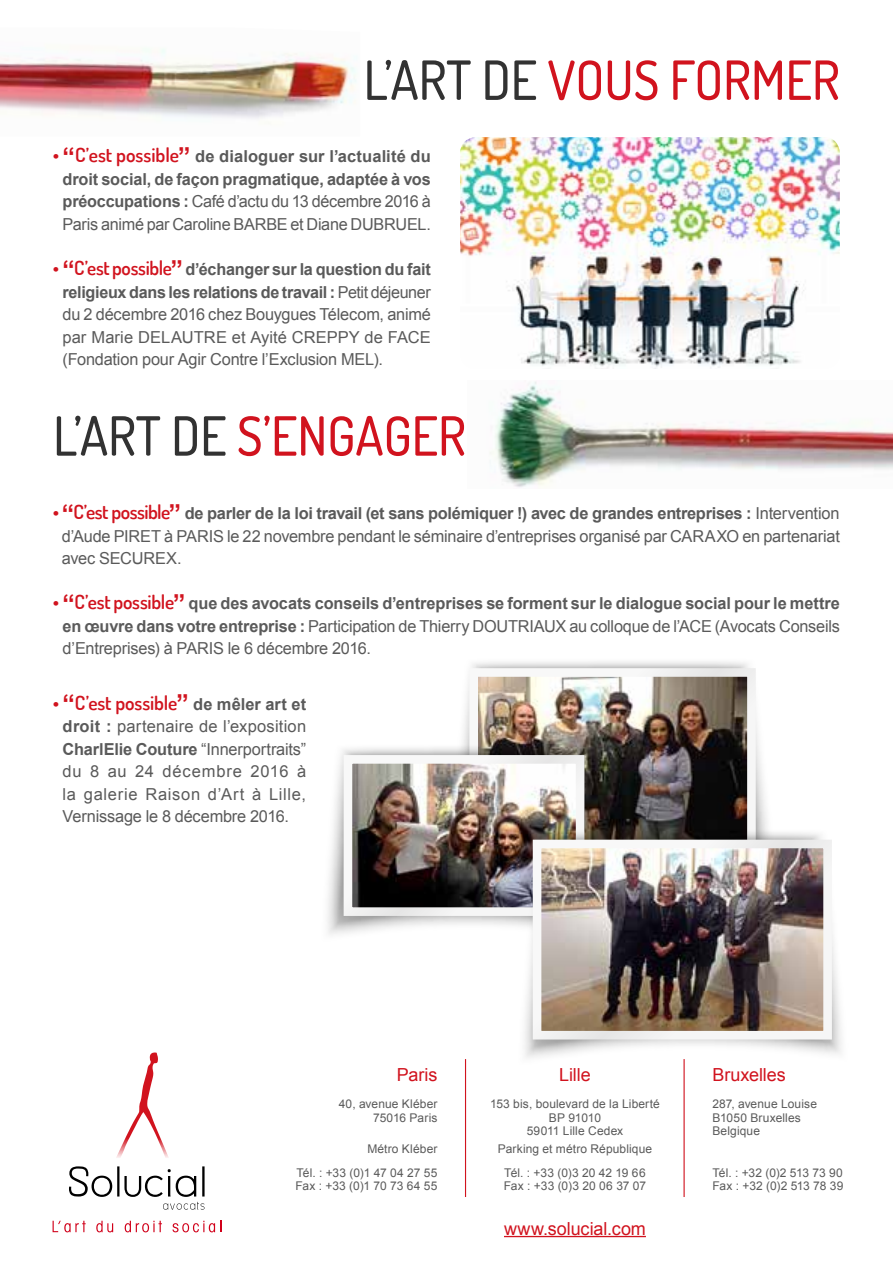
<style>
.page{position:relative;width:893px;height:1263px;background:#fff}
.page>*{position:absolute;margin:0;border:0;box-sizing:border-box;transform-origin:0 0}
.t1{font:500 54px "Dosis";color:#d1131e;scale:.95 1}
.t2{font:600 19.5px "Dosis";letter-spacing:-.005em;color:#d1131e}
.t3{font:18px "Arial";letter-spacing:-.005em;color:#d1131e}
.t4{font:16.5px/22.5px "Arial";letter-spacing:-.01em;color:#5a5a5a;text-align:justify}
.t5{font:700 16.5px/22.5px "Arial";letter-spacing:-.005em;color:#5a5a5a;text-align:center}
.t6{font:12px/13.5px "Arial";letter-spacing:.01em;color:#5a5a5a}
.s1{color:#323232}
.s2{color:#d1131e}
.s3{font-size:24.75px;color:#d1131e}
.s4{font-family:"Dosis";font-weight:600;font-size:19.5px;color:#d1131e}
.s5{font-weight:400}
.s6{font-weight:700;color:#d1131e}
.s7{font-weight:700;font-size:24.75px;color:#d1131e}
.s8{font-weight:700}
.s9{font-family:"Arial";font-weight:700;font-size:16.5px}
.s10{font-family:"Arial";font-weight:700;font-size:24.75px}
.s11{font-family:"Arial";font-weight:700;font-size:16.5px;color:#5a5a5a}
</style>
<div class="page">
<img style="left:0;top:48px;width:356px;height:71px">
<img style="left:490px;top:382px;width:403px;height:105px">
<img style="left:460px;top:137px;width:380px;height:232px">
<hr style="left:465px;top:1059px;width:1px;height:138px;background:#d1131e">
<hr style="left:683px;top:1059px;width:2px;height:138px;background:#d1131e">
<svg style="left:53px;top:1221px;width:33px;height:11px"></svg>
<svg style="left:96px;top:1221px;width:17px;height:11px"></svg>
<svg style="left:125px;top:1221px;width:37px;height:11px"></svg>
<svg style="left:172px;top:1221px;width:49px;height:11px"></svg>
<svg style="left:69px;top:1052px;width:136px;height:158px"></svg>
<hr style="left:504px;top:1236px;width:142px;height:1px;background:#d1131e">
<svg style="left:463px;top:661px;width:304px;height:166px;fill:#f6f6f6"></svg>
<img style="left:465px;top:664px;width:295px;height:163px">
<svg style="left:327px;top:741px;width:273px;height:194px"></svg>
<img style="left:339px;top:751px;width:250px;height:169px">
<svg style="left:512px;top:827px;width:330px;height:246px"></svg>
<img style="left:528px;top:835px;width:308px;height:209px">
<h1 class="t1" style="left:364px;top:45px;width:503px"><span class="s1">L’ART DE</span> VOUS FORMER</h1>
<p class="t5" style="left:53px;top:146px;width:379px"><span class="s2">•</span> <span class="s3">“</span><span class="s4">C’est possible</span><span class="s3">”</span> de dialoguer sur l’actualité du droit social, de façon pragmatique, adaptée à vos préoccupations : <span class="s5">Café d’actu du 13 décembre 2016 à Paris animé par Caroline BARBE et Diane DUBRUEL.</span></p>
<p class="t4" style="left:63px;top:258px;width:370px;text-indent:-9px"><span class="s6">•</span> <span class="s7">“</span><span class="s4">C’est possible</span><span class="s7">”</span> <span class="s8">d’échanger sur la question du fait religieux dans les relations de travail :</span> Petit déjeuner du 2 décembre 2016 chez Bouygues Télecom, animé par Marie DELAUTRE et Ayité CREPPY de FACE (Fondation pour Agir Contre l’Exclusion MEL).</p>
<h1 class="t1" style="left:53px;top:401px;width:436px"><span class="s1">L’ART DE</span> S’ENGAGER</h1>
<p class="t4" style="left:62px;top:502px;width:779px;text-indent:-9px"><span class="s6">•</span> <span class="s7">“</span><span class="s4">C’est possible</span><span class="s7">”</span> <span class="s8">de parler de la loi travail (et sans polémiquer !) avec de grandes entreprises :</span> Intervention d’Aude PIRET à PARIS le 22 novembre pendant le séminaire d’entreprises organisé par CARAXO en partenariat avec SECUREX.</p>
<p class="t5" style="left:63px;top:593px;width:779px;text-align:justify;text-indent:-9px"><span class="s2">•</span> <span class="s3">“</span><span class="s4">C’est possible</span><span class="s3">”</span> que des avocats conseils d’entreprises se forment sur le dialogue social pour le mettre en œuvre dans votre entreprise : <span class="s5">Participation de Thierry DOUTRIAUX au colloque de l’ACE (Avocats Conseils d’Entreprises) à PARIS le 6 décembre 2016.</span></p>
<p class="t2" style="left:53px;top:690px;width:254px"><span class="s9">•</span> <span class="s10">“</span>C’est possible<span class="s10">”</span> <span class="s11">de mêler art et</span></p>
<p class="t4" style="left:63px;top:715px;width:245px"><span class="s8">droit :</span> partenaire de l’exposition <span class="s8">CharlElie Couture</span> “Innerportraits” du 8 au 24 décembre 2016 à la galerie Raison d’Art à Lille, Vernissage le 8 décembre 2016.</p>
<p class="t3" style="left:397px;top:1063px;width:42px">Paris</p>
<p class="t6" style="left:339px;top:1097px;width:100px;text-align:right">40, avenue Kléber<br>75016 Paris</p>
<p class="t3" style="left:559px;top:1063px;width:33px">Lille</p>
<p class="t6" style="left:490px;top:1097px;width:171px;text-align:center">153 bis, boulevard de la Liberté<br>BP 91010<br>59011 Lille Cedex</p>
<p class="t3" style="left:712px;top:1063px;width:75px">Bruxelles</p>
<p class="t6" style="left:712px;top:1097px;width:106px">287, avenue Louise<br>B1050 Bruxelles<br>Belgique</p>
<p class="t6" style="left:367px;top:1142px;width:72px">Métro Kléber</p>
<p class="t6" style="left:498px;top:1142px;width:156px">Parking et métro République</p>
<p class="t6" style="left:295px;top:1166px;width:144px">Tél. : +33 (0)1 47 04 27 55<br>Fax : +33 (0)1 70 73 64 55</p>
<p class="t6" style="left:504px;top:1166px;width:144px">Tél. : +33 (0)3 20 42 19 66<br>Fax : +33 (0)3 20 06 37 07</p>
<p class="t6" style="left:712px;top:1166px;width:132px">Tél. : +32 (0)2 513 73 90<br>Fax : +32 (0)2 513 78 39</p>
<p class="t3" style="left:504px;top:1216px;width:143px">www.solucial.com</p>
</div>
